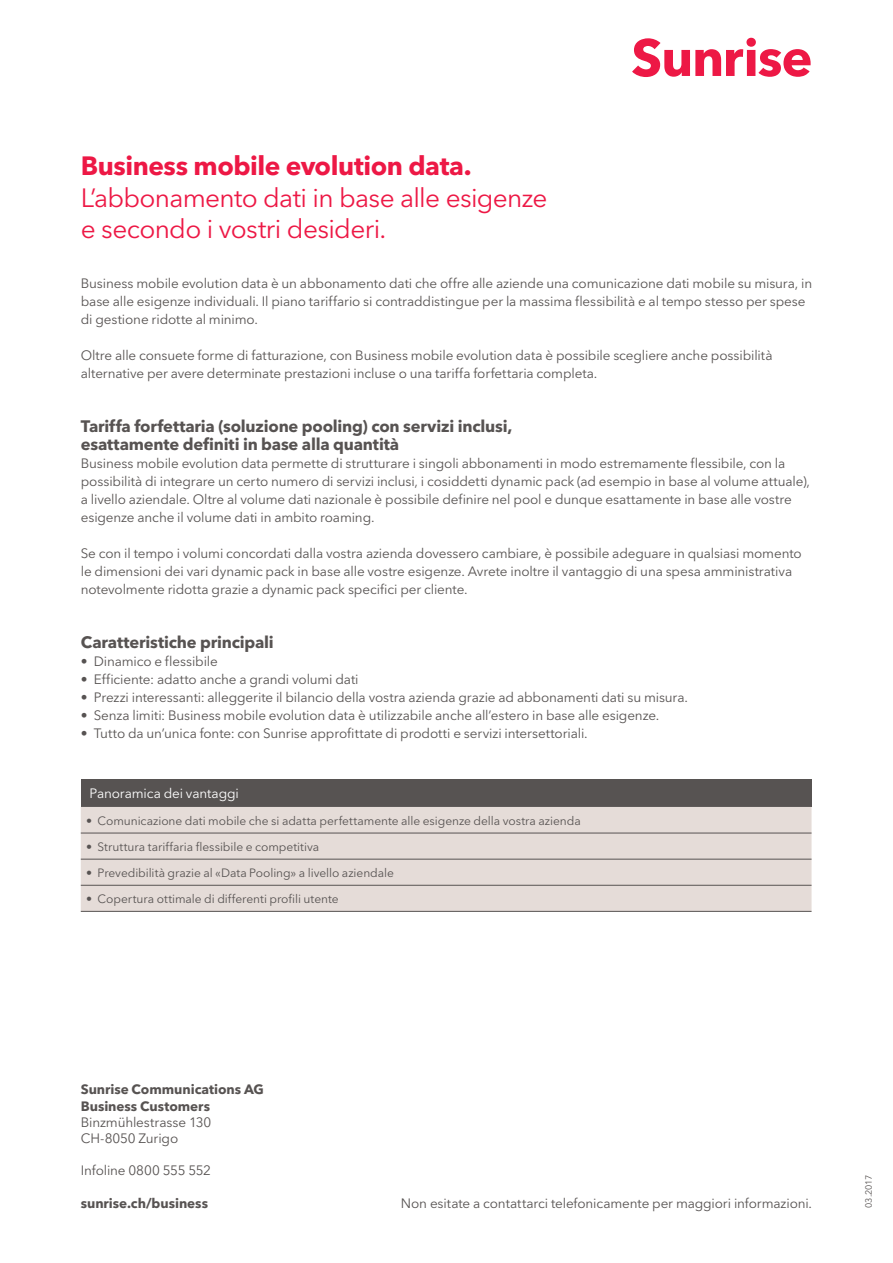
<style>
.page{position:relative;width:893px;height:1263px;background:#fff}
.page>*{position:absolute;margin:0;border:0;box-sizing:border-box;transform-origin:0 0}
.t1{font:26.25px/31.5px "Avenir Next LT Pro";letter-spacing:-.025em;color:#ed1845}
.t2{font:700 26.25px "Avenir Next LT Pro";letter-spacing:-.02em;color:#ed1845}
.t3{font:700 16.5px/18px "Avenir Next LT Pro";letter-spacing:-.01em;color:#575352}
.t4{font:13.5px/18px "Avenir Next LT Pro";letter-spacing:-.01em;color:#575352}
.t5{font:700 13.5px/16.2px "Avenir Next LT Pro";letter-spacing:-.005em;color:#575352}
.t6{font:13.5px "Avenir Next LT Pro";letter-spacing:-.01em;color:#fff}
.t7{font:12px "Avenir Next LT Pro";letter-spacing:-.005em;color:#575352}
.t8{font:9px "Avenir Next LT Pro";letter-spacing:-.02em;color:#575352}
</style>
<div class="page">
<svg style="left:632px;top:38px;width:179px;height:39px"></svg>
<div style="left:81px;top:780px;width:730px;height:27px;background:#575352"></div>
<div style="left:81px;top:807px;width:730px;height:104px;background:#e5dcd8"></div>
<hr style="left:81px;top:911px;width:730px;height:1px;background:#575352">
<hr style="left:81px;top:833px;width:730px;height:1px;background:#575352">
<hr style="left:81px;top:859px;width:730px;height:1px;background:#575352">
<hr style="left:81px;top:885px;width:730px;height:1px;background:#575352">
<h1 class="t2" style="left:81px;top:150px;width:392px">Business mobile evolution data.</h1>
<h1 class="t1" style="left:81px;top:182px;width:468px">L’abbonamento dati in base alle esigenze e secondo i vostri desideri.</h1>
<p class="t4" style="left:81px;top:274px;width:733px">Business mobile evolution data è un abbonamento dati che offre alle aziende una comunicazione dati mobile su misura, in base alle esigenze individuali. Il piano tariffario si contraddistingue per la massima flessibilità e al tempo stesso per spese di gestione ridotte al minimo.</p>
<p class="t4" style="left:81px;top:346px;width:693px">Oltre alle consuete forme di fatturazione, con Business mobile evolution data è possibile scegliere anche possibilità alternative per avere determinate prestazioni incluse o una tariffa forfettaria completa.</p>
<p class="t3" style="left:81px;top:417px;width:433px">Tariffa forfettaria (soluzione pooling) con servizi inclusi, esattamente definiti in base alla quantità</p>
<p class="t4" style="left:81px;top:454px;width:731px">Business mobile evolution data permette di strutturare i singoli abbonamenti in modo estremamente flessibile, con la possibilità di integrare un certo numero di servizi inclusi, i cosiddetti dynamic pack (ad esempio in base al volume attuale), a livello aziendale. Oltre al volume dati nazionale è possibile definire nel pool e dunque esattamente in base alle vostre esigenze anche il volume dati in ambito roaming.</p>
<p class="t4" style="left:81px;top:544px;width:722px">Se con il tempo i volumi concordati dalla vostra azienda dovessero cambiare, è possibile adeguare in qualsiasi momento le dimensioni dei vari dynamic pack in base alle vostre esigenze. Avrete inoltre il vantaggio di una spesa amministrativa notevolmente ridotta grazie a dynamic pack specifici per cliente.</p>
<p class="t3" style="left:81px;top:633px;width:194px">Caratteristiche principali</p>
<p class="t4" style="left:81px;top:652px;width:139px">• Dinamico e flessibile</p>
<p class="t4" style="left:81px;top:670px;width:279px">• Efficiente: adatto anche a grandi volumi dati</p>
<p class="t4" style="left:81px;top:688px;width:609px">• Prezzi interessanti: alleggerite il bilancio della vostra azienda grazie ad abbonamenti dati su misura.</p>
<p class="t4" style="left:81px;top:706px;width:580px">• Senza limiti: Business mobile evolution data è utilizzabile anche all’estero in base alle esigenze.</p>
<p class="t4" style="left:81px;top:724px;width:508px">• Tutto da un’unica fonte: con Sunrise approfittate di prodotti e servizi intersettoriali.</p>
<p class="t6" style="left:90px;top:786px;width:151px">Panoramica dei vantaggi</p>
<p class="t7" style="left:86px;top:813px;width:496px">• Comunicazione dati mobile che si adatta perfettamente alle esigenze della vostra azienda</p>
<p class="t7" style="left:86px;top:839px;width:235px">• Struttura tariffaria flessibile e competitiva</p>
<p class="t7" style="left:86px;top:865px;width:309px">• Prevedibilità grazie al «Data Pooling» a livello aziendale</p>
<p class="t7" style="left:86px;top:891px;width:254px">• Copertura ottimale di differenti profili utente</p>
<p class="t5" style="left:81px;top:1081px;width:185px">Sunrise Communications AG<br>Business Customers</p>
<p class="t4" style="left:81px;top:1114px;width:132px;line-height:16.2px">Binzmühlestrasse 130<br>CH-8050 Zurigo</p>
<p class="t4" style="left:81px;top:1161px;width:132px">Infoline 0800 555 552</p>
<p class="t5" style="left:81px;top:1195px;width:129px">sunrise.ch/business</p>
<p class="t4" style="left:401px;top:1194px;width:413px">Non esitate a contattarci telefonicamente per maggiori informazioni.</p>
<p class="t8" style="left:863px;top:1208px;width:34px;rotate:-90deg">03.2017</p>
</div>
